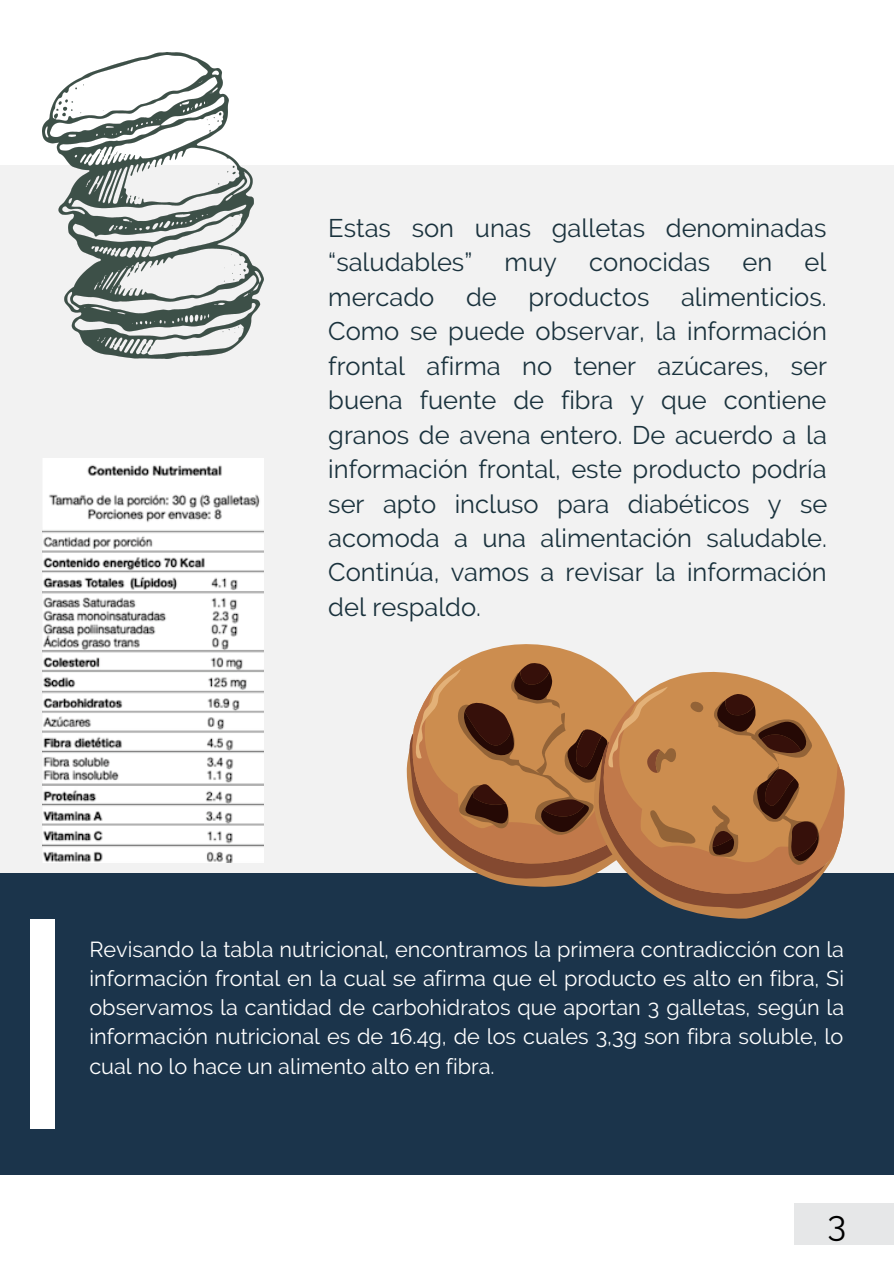
<style>
.page{position:relative;width:894px;height:1264px;background:#fff}
.page>*{position:absolute;margin:0;border:0;box-sizing:border-box;transform-origin:0 0}
.t1{font:34.95px "Raleway";color:#000}
.t2{font:25.5px/34.3px "Raleway";color:#1a323d}
.t3{font:21.6px/29.2px "Raleway";color:#fff;text-align:justify}
</style>
<div class="page">
<div style="left:0;top:165px;width:893px;height:779px;background:#f2f2f2"></div>
<div style="left:794px;top:1203px;width:99px;height:42px;background:#e6e7e8"></div>
<div style="left:0;top:872px;width:893px;height:302px;background:#1b344b"></div>
<div style="left:30px;top:919px;width:25px;height:209px;background:#fff"></div>
<img style="left:43px;top:458px;width:220px;height:405px">
<img style="left:43px;top:53px;width:220px;height:305px">
<svg style="left:460px;top:644px;width:134px;height:18px;fill:#cc8d4f"></svg>
<svg style="left:679px;top:908px;width:99px;height:11px"></svg>
<svg style="left:406px;top:662px;width:434px;height:246px"></svg>
<p class="t2" style="left:328px;top:211px;width:499px">Estas son unas galletas denominadas “saludables”</p>
<p class="t2" style="left:328px;top:245px;width:500px;text-align:justify;text-indent:476px">el mercado de productos alimenticios.<br>Como se puede observar, la información frontal afirma no tener azúcares, ser buena fuente de fibra y que contiene granos de avena entero. De acuerdo a la información frontal, este producto podría ser apto incluso para diabéticos y se acomoda a una alimentación saludable.<br>Continúa, vamos a revisar la información del respaldo.</p>
<p class="t2" style="left:504px;top:245px;width:54px">muy</p>
<p class="t2" style="left:589px;top:245px;width:122px">conocidas</p>
<p class="t2" style="left:742px;top:245px;width:31px">en</p>
<p class="t3" style="left:89px;top:934px;width:756px">Revisando la tabla nutricional, encontramos la primera contradicción con la información frontal en la cual se afirma que el producto es alto en fibra, Si observamos la cantidad de carbohidratos que aportan 3 galletas, según la información nutricional es de 16.4g, de los cuales 3,3g son fibra soluble, lo cual no lo hace un alimento alto en fibra.</p>
<p class="t1" style="left:827px;top:1202px;width:20px">3</p>
</div>
